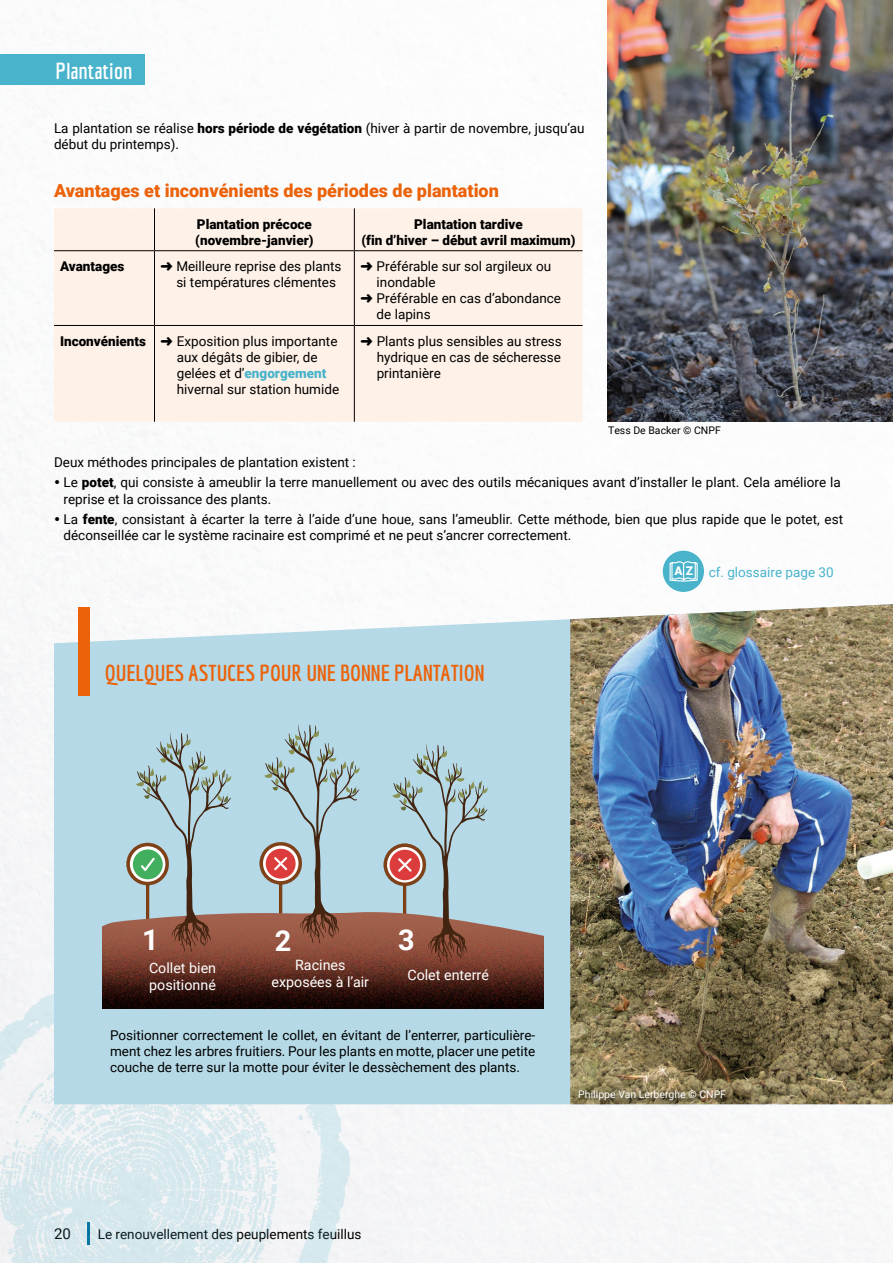
<style>
.page{position:relative;width:893px;height:1263px;background:#fff}
.page>*{position:absolute;margin:0;border:0;box-sizing:border-box;transform-origin:0 0}
.t1{font:700 28.8px "Roboto";color:#fff}
.t2{font:700 22.5px "Economica";color:#eb6209}
.t3{font:700 22.5px "Economica";color:#fff}
.t4{font:900 18px "Roboto";color:#eb6209}
.t5{font:15px "Roboto";color:#000}
.t6{font:14.25px/17.1px "Roboto";color:#fff}
.t7{font:13.5px/16.2px "Roboto";color:#000}
.t8{font:900 13.5px/16.2px "Roboto";color:#000}
.t9{font:13.5px "Roboto";color:#48b3ca}
.t10{font:10.5px "Roboto";color:#fff}
.t11{font:10.5px "Roboto";color:#000}
.s1{font-weight:900}
.s2{font-weight:900;color:#48b3ca}
</style>
<div class="page">
<img style="left:0;top:0;width:893px;height:1263px">
<img style="left:0;top:971px;width:374px;height:292px">
<div style="left:54px;top:208px;width:529px;height:214px;background:#fef1e7"></div>
<hr style="left:154px;top:208px;width:1px;height:42px;background:#000">
<hr style="left:354px;top:208px;width:1px;height:42px;background:#000">
<hr style="left:54px;top:250px;width:100px;height:1px;background:#000">
<hr style="left:154px;top:250px;width:200px;height:1px;background:#000">
<hr style="left:154px;top:251px;width:1px;height:74px;background:#000">
<hr style="left:354px;top:250px;width:229px;height:1px;background:#000">
<hr style="left:354px;top:251px;width:1px;height:74px;background:#000">
<hr style="left:54px;top:325px;width:100px;height:1px;background:#000">
<hr style="left:154px;top:325px;width:200px;height:1px;background:#000">
<hr style="left:154px;top:326px;width:1px;height:96px;background:#000">
<hr style="left:354px;top:325px;width:229px;height:1px;background:#000">
<hr style="left:354px;top:326px;width:1px;height:96px;background:#000">
<svg style="left:54px;top:604px;width:516px;height:500px;background:#bbdbe7"></svg>
<img style="left:570px;top:604px;width:323px;height:500px">
<div style="left:78px;top:607px;width:11px;height:89px;background:#eb6209"></div>
<svg style="left:102px;top:724px;width:441px;height:284px;background:#979b9c"></svg>
<div style="left:578px;top:1089px;width:155px;height:18px;background:#000;opacity:.75"></div>
<div style="left:0;top:54px;width:145px;height:31px;background:#48b3ca"></div>
<img style="left:608px;top:0;width:285px;height:422px">
<svg style="left:892px;top:0;width:1px;height:306px"></svg>
<div style="left:663px;top:551px;width:41px;height:41px;background:#48b3ca;border-radius:50%"></div>
<svg style="left:669px;top:561px;width:29px;height:21px"></svg>
<h2 class="t3" style="left:55px;top:57px;width:78px">Plantation</h2>
<p class="t7" style="left:54px;top:120px;width:532px">La plantation se réalise <span class="s1">hors période de végétation</span> (hiver à partir de novembre, jusqu’au début du printemps).</p>
<h3 class="t4" style="left:54px;top:178px;width:446px">Avantages et inconvénients des périodes de plantation</h3>
<p class="t8" style="left:195px;top:215px;width:120px">Plantation précoce (novembre-janvier)</p>
<p class="t8" style="left:361px;top:215px;width:216px;text-align:center">Plantation tardive<br>(fin d’hiver – début avril maximum)</p>
<p class="t8" style="left:60px;top:257px;width:66px">Avantages</p>
<p class="t7" style="left:176px;top:257px;width:167px;text-indent:-16px">➜ Meilleure reprise des plants si températures clémentes</p>
<p class="t7" style="left:360px;top:257px;width:192px">➜ Préférable sur sol argileux ou</p>
<p class="t7" style="left:377px;top:274px;width:60px">inondable</p>
<p class="t7" style="left:360px;top:290px;width:202px">➜ Préférable en cas d’abondance</p>
<p class="t7" style="left:377px;top:306px;width:56px">de lapins</p>
<p class="t7" style="left:177px;top:332px;width:164px;text-indent:-117px"><span class="s1">Inconvénients</span> ➜ Exposition plus importante aux dégâts de gibier, de gelées et d’<span class="s2">engorgement </span>hivernal sur station humide</p>
<p class="t7" style="left:377px;top:332px;width:187px;text-align:justify;text-indent:-16px">➜ Plants plus sensibles au stress hydrique en cas de sécheresse printanière</p>
<p class="t11" style="left:608px;top:423px;width:114px">Tess De Backer © CNPF</p>
<p class="t7" style="left:54px;top:454px;width:303px">Deux méthodes principales de plantation existent :</p>
<p class="t7" style="left:64px;top:474px;width:779px;text-indent:-10px">• Le <span class="s1">potet</span>, qui consiste à ameublir la terre manuellement ou avec des outils mécaniques avant d’installer le plant. Cela améliore la reprise et la croissance des plants.</p>
<p class="t7" style="left:64px;top:511px;width:781px;text-indent:-10px">• La <span class="s1">fente</span>, consistant à écarter la terre à l’aide d’une houe, sans l’ameublir. Cette méthode, bien que plus rapide que le potet, est déconseillée car le système racinaire est comprimé et ne peut s’ancrer correctement.</p>
<h2 class="t2" style="left:105px;top:660px;width:381px">QUELQUES ASTUCES POUR UNE BONNE PLANTATION</h2>
<p class="t9" style="left:674px;top:563px;width:161px"><sup>A</sup> <sup>Z</sup> cf. glossaire page 30</p>
<h1 class="t1" style="left:142px;top:920px;width:18px">1</h1>
<h1 class="t1" style="left:275px;top:920px;width:18px">2</h1>
<h1 class="t1" style="left:398px;top:920px;width:18px">3</h1>
<p class="t6" style="left:149px;top:959px;width:69px">Collet bien positionné</p>
<p class="t6" style="left:272px;top:956px;width:99px;text-align:center">Racines exposées à l’air</p>
<p class="t6" style="left:407px;top:966px;width:83px">Colet enterré</p>
<p class="t7" style="left:110px;top:1027px;width:427px;text-align:justify">Positionner correctement le collet, en évitant de l’enterrer, particulière&shy;ment chez les arbres fruitiers. Pour les plants en motte, placer une petite couche de terre sur la motte pour éviter le dessèchement des plants.</p>
<p class="t10" style="left:578px;top:1086px;width:149px">Philippe Van Lerberghe © CNPF</p>
<p class="t5" style="left:54px;top:1223px;width:18px">20</p>
<p class="t7" style="left:98px;top:1226px;width:265px">Le renouvellement des peuplements feuillus</p>
</div>
